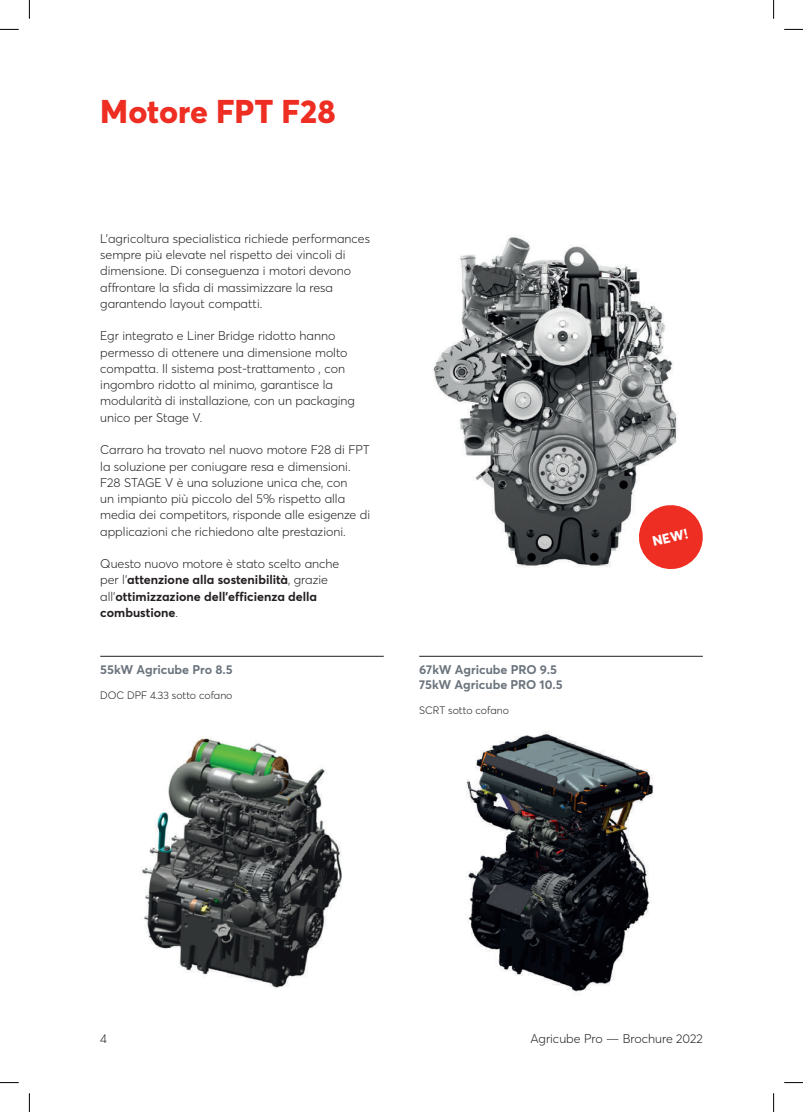
<style>
.page{position:relative;width:803px;height:1112px;background:#fff}
.page>*{position:absolute;margin:0;border:0;box-sizing:border-box;transform-origin:0 0}
.t1{font:800 32.5px "Averta PE";color:#ee2e22}
.t2{font:800 13.5px "Averta PE";color:#fff}
.t3{font:300 12.5px/16.2px "Averta PE";color:#231f20}
.t4{font:700 12.5px/16.2px "Averta PE";color:#231f20}
.t5{font:700 12.5px/15px "Averta PE";color:#6b747d}
.t6{font:300 10.62px "Averta PE";color:#231f20}
.s1{font-weight:300}
</style>
<div class="page">
<img style="left:433px;top:236px;width:245px;height:332px">
<svg style="left:636px;top:502px;width:67px;height:67px"></svg>
<img style="left:142px;top:738px;width:200px;height:250px">
<img style="left:466px;top:731px;width:188px;height:261px">
<hr style="left:100px;top:656px;width:284px;height:1px;background:#231f20">
<hr style="left:419px;top:656px;width:284px;height:1px;background:#231f20">
<svg style="left:0;top:29px;width:19px;height:1px"></svg>
<svg style="left:784px;top:29px;width:19px;height:1px"></svg>
<svg style="left:0;top:1082px;width:19px;height:1px"></svg>
<svg style="left:784px;top:1082px;width:19px;height:1px"></svg>
<svg style="left:29px;top:0;width:1px;height:19px"></svg>
<svg style="left:29px;top:1093px;width:1px;height:18px"></svg>
<svg style="left:773px;top:0;width:1px;height:19px"></svg>
<svg style="left:773px;top:1093px;width:1px;height:18px"></svg>
<h1 class="t1" style="left:100px;top:89px;width:237px">Motore FPT F28</h1>
<p class="t3" style="left:100px;top:230px;width:271px">L’agricoltura specialistica richiede performances sempre più elevate nel rispetto dei vincoli di dimensione. Di conseguenza i motori devono affrontare la sfida di massimizzare la resa garantendo layout compatti.</p>
<p class="t3" style="left:100px;top:327px;width:256px">Egr integrato e Liner Bridge ridotto hanno permesso di ottenere una dimensione molto compatta. Il sistema post-trattamento , con ingombro ridotto al minimo, garantisce la modularità di installazione, con un packaging unico per Stage V.</p>
<p class="t3" style="left:100px;top:441px;width:271px">Carraro ha trovato nel nuovo motore F28 di FPT la soluzione per coniugare resa e dimensioni.<br>F28 STAGE V è una soluzione unica che, con<br>un impianto più piccolo del 5% rispetto alla media dei competitors, risponde alle esigenze di applicazioni che richiedono alte prestazioni.</p>
<p class="t4" style="left:100px;top:555px;width:241px"><span class="s1">Questo nuovo motore è stato scelto anche per l'</span>attenzione alla sostenibilità<span class="s1">, grazie all'</span>ottimizzazione dell’efficienza della combustione<span class="s1">.</span></p>
<p class="t5" style="left:100px;top:661px;width:134px">55kW Agricube Pro 8.5</p>
<p class="t6" style="left:100px;top:687px;width:134px">DOC DPF 4.33 sotto cofano</p>
<p class="t5" style="left:419px;top:661px;width:145px">67kW Agricube PRO 9.5<br>75kW Agricube PRO 10.5</p>
<p class="t6" style="left:419px;top:702px;width:91px">SCRT sotto cofano</p>
<p class="t2" style="left:650px;top:532px;width:38px;rotate:-13deg">NEW!</p>
<p class="t3" style="left:100px;top:1029px;width:8px">4</p>
<p class="t3" style="left:530px;top:1029px;width:174px">Agricube Pro — Brochure 2022</p>
</div>
